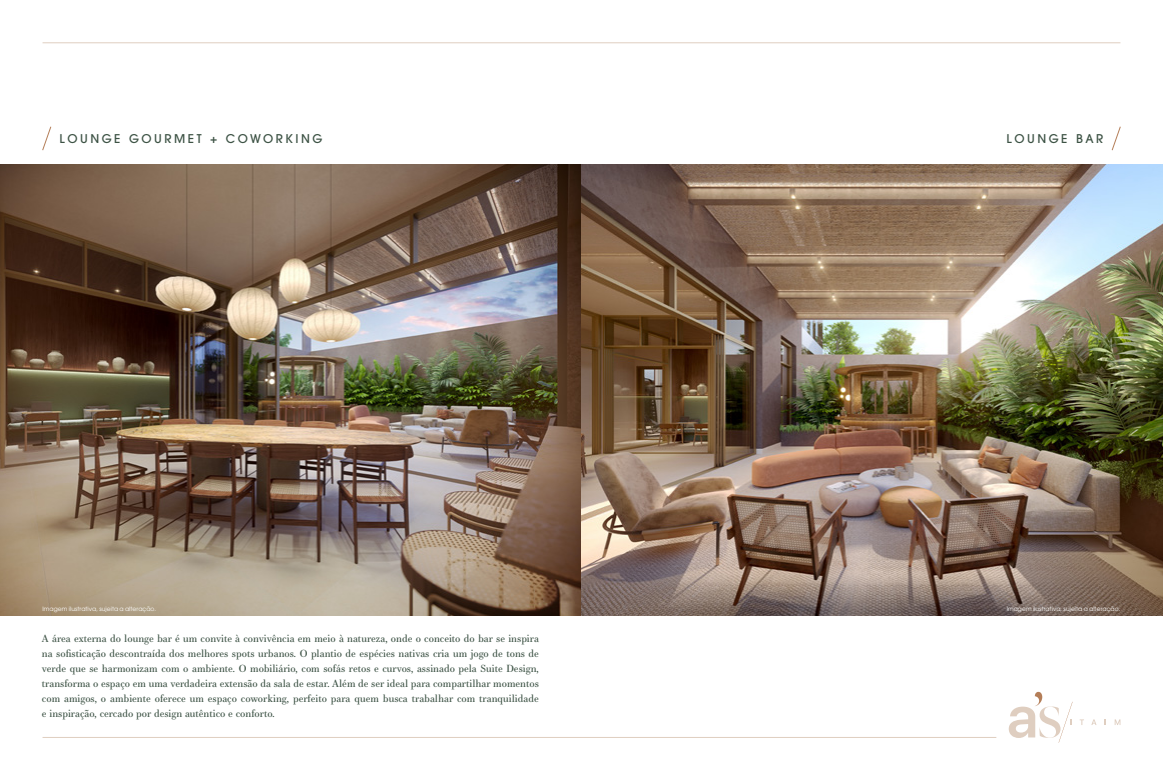
<style>
.page{position:relative;width:1163px;height:780px;background:#fff}
.page>*{position:absolute;margin:0;border:0;box-sizing:border-box;transform-origin:0 0}
.t1{font:500 12px "ITC Avant Garde Pro";letter-spacing:.21em;color:#3c5244}
.t2{font:10px/15px "Essonnes Text";color:#3c5244;text-align:justify}
.t3{font:6px "ITC Avant Garde Pro";letter-spacing:.01em;color:#fff}
</style>
<div class="page">
<img style="left:0;top:164px;width:1162px;height:451px">
<hr style="left:43px;top:737px;width:953px;height:1px;background:#dfcec0">
<hr style="left:43px;top:43px;width:1077px;height:1px;background:#dfcec0">
<svg style="left:42px;top:126px;width:9px;height:24px"></svg>
<svg style="left:1079px;top:719px;width:4px;height:6px"></svg>
<svg style="left:1091px;top:719px;width:5px;height:6px"></svg>
<svg style="left:1114px;top:719px;width:6px;height:6px"></svg>
<svg style="left:1008px;top:691px;width:64px;height:51px"></svg>
<svg style="left:1111px;top:126px;width:9px;height:24px"></svg>
<p class="t1" style="left:60px;top:130px;width:264px">LOUNGE GOURMET + COWORKING</p>
<p class="t1" style="left:1006px;top:131px;width:98px">LOUNGE BAR</p>
<p class="t3" style="left:43px;top:605px;width:115px">Imagem ilustrativa, sujeita a alteração.</p>
<p class="t3" style="left:1006px;top:605px;width:115px">Imagem ilustrativa, sujeita a alteração.</p>
<p class="t2" style="left:42px;top:631px;width:498px">A área externa do lounge bar é um convite à convivência em meio à natureza, onde o conceito do bar se inspira na sofisticação descontraída dos melhores spots urbanos. O plantio de espécies nativas cria um jogo de tons de verde que se harmonizam com o ambiente. O mobiliário, com sofás retos e curvos, assinado pela Suite Design, transforma o espaço em uma verdadeira extensão da sala de estar. Além de ser ideal para compartilhar momentos com amigos, o ambiente oferece um espaço coworking, perfeito para quem busca trabalhar com tranquilidade e inspiração, cercado por design autêntico e conforto.</p>
</div>
